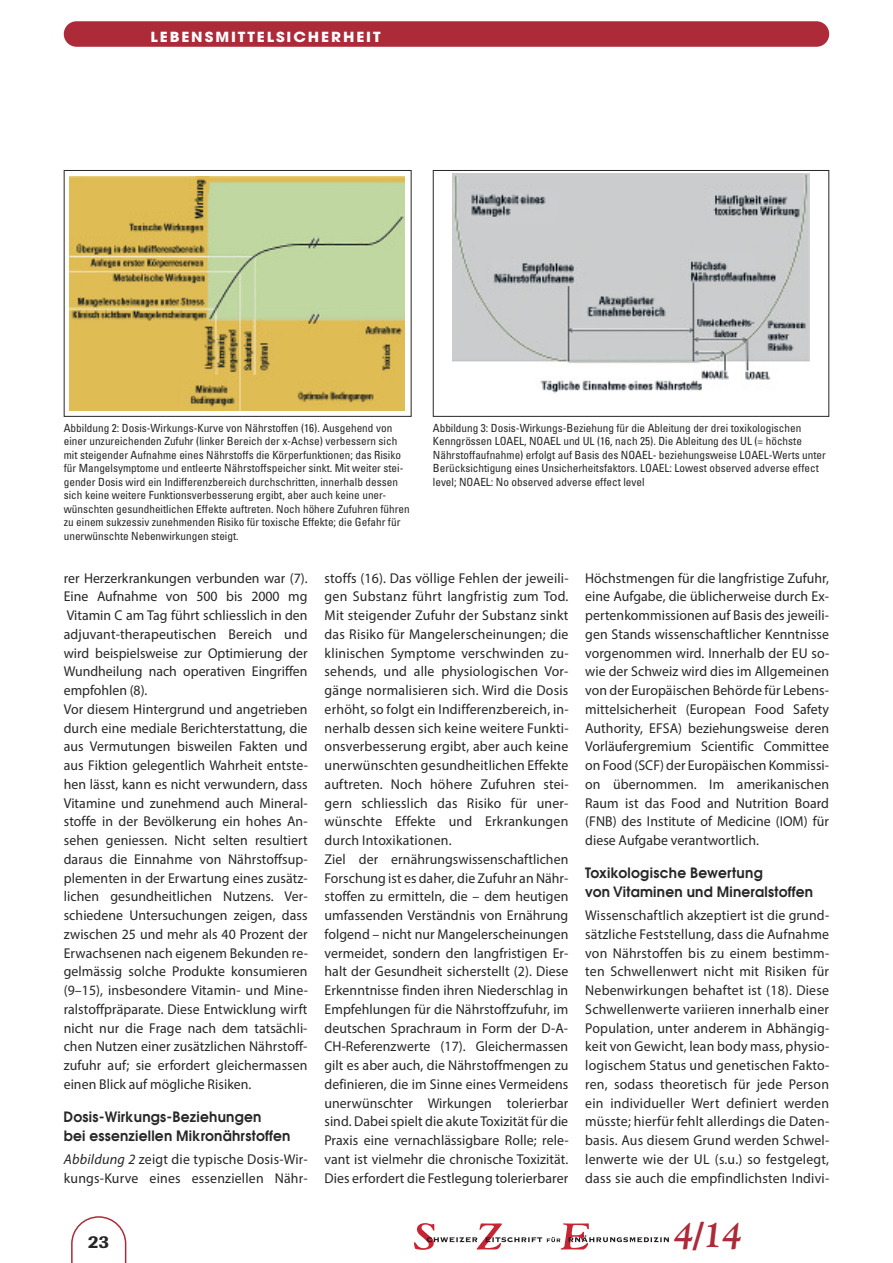
<style>
.page{position:relative;width:893px;height:1263px;background:#fff}
.page>*{position:absolute;margin:0;border:0;box-sizing:border-box;transform-origin:0 0}
.t1{font:italic 700 36px "Goudy";color:#ad2a39}
.t2{font:500 18px "Imago";color:#272627}
.t3{font:14.25px/18.8px "Myriad Pro";letter-spacing:.005em;color:#272627}
.t4{font:600 14.25px/18.8px "Avant Garde";letter-spacing:.015em;color:#272627}
.t5{font:700 13.8px "Avant Garde";letter-spacing:.13em;color:#fff;scale:1.09 1}
.t6{font:condensed 11.25px/13.5px "Univers";color:#272627}
.s1{font-style:italic}
</style>
<div class="page">
<div style="left:64px;top:21px;width:765px;height:26px;background:#ad2a39;border-radius:13px"></div>
<svg style="left:414px;top:1223px;width:255px;height:27px"></svg>
<svg style="left:71px;top:1216px;width:55px;height:47px"></svg>
<img style="left:70px;top:176px;width:335px;height:235px">
<div style="left:64px;top:170px;width:347px;height:247px;border:1px solid #272627"></div>
<img style="left:452px;top:173px;width:357px;height:220px">
<div style="left:433px;top:170px;width:396px;height:247px;border:1px solid #272627"></div>
<p class="t5" style="left:150px;top:31px;width:213px">LEBENSMITTELSICHERHEIT</p>
<p class="t6" style="left:64px;top:422px;width:348px">Abbildung 2: Dosis-Wirkungs-Kurve von Nährstoffen (16). Ausgehend von einer unzureichenden Zufuhr (linker Bereich der x-Achse) verbessern sich mit steigender Aufnahme eines Nährstoffs die Körperfunktionen; das Risiko für Mangelsymptome und entleerte Nährstoffspeicher sinkt. Mit weiter stei&shy;gender Dosis wird ein Indifferenzbereich durchschritten, innerhalb dessen sich keine weitere Funktionsverbesserung ergibt, aber auch keine uner&shy;wünschten gesundheitlichen Effekte auftreten. Noch höhere Zufuhren führen zu einem sukzessiv zunehmenden Risiko für toxische Effekte; die Gefahr für unerwünschte Nebenwirkungen steigt.</p>
<p class="t6" style="left:433px;top:422px;width:395px">Abbildung 3: Dosis-Wirkungs-Beziehung für die Ableitung der drei toxikologischen Kenngrössen LOAEL, NOAEL und UL (16, nach 25). Die Ableitung des UL (= höchste Nährstoffaufnahme) erfolgt auf Basis des NOAEL- beziehungsweise LOAEL-Werts unter Berücksichtigung eines Unsicherheitsfaktors. LOAEL: Lowest observed adverse effect level; NOAEL: No observed adverse effect level</p>
<p class="t3" style="left:64px;top:570px;width:246px">rer Herzerkrankungen verbunden war (7).<br>Eine Aufnahme von 500 bis 2000 mg Vitamin C am Tag führt schliesslich in den adjuvant-therapeutischen Bereich und wird beispielsweise zur Optimierung der Wundheilung nach operativen Eingriffen empfohlen (8).<br>Vor diesem Hintergrund und angetrieben durch eine mediale Berichterstattung, die aus Vermutungen bisweilen Fakten und aus Fiktion gelegentlich Wahrheit entste&shy;hen lässt, kann es nicht verwundern, dass Vitamine und zunehmend auch Mineral&shy;stoffe in der Bevölkerung ein hohes An&shy;sehen geniessen. Nicht selten resultiert daraus die Einnahme von Nährstoffsup&shy;plementen in der Erwartung eines zusätz&shy;lichen gesundheitlichen Nutzens. Ver&shy;schiedene Untersuchungen zeigen, dass zwischen 25 und mehr als 40 Prozent der Erwachsenen nach eigenem Bekunden re&shy;gelmässig solche Produkte konsumieren (9–15), insbesondere Vitamin- und Mine&shy;ralstoffpräparate. Diese Entwicklung wirft nicht nur die Frage nach dem tatsächli&shy;chen Nutzen einer zusätzlichen Nährstoff&shy;zufuhr auf; sie erfordert gleichermassen einen Blick auf mögliche Risiken.</p>
<p class="t4" style="left:64px;top:1108px;width:228px">Dosis-Wirkungs-Beziehungen<br>bei essenziellen Mikronährstoffen</p>
<p class="t3" style="left:64px;top:1151px;width:245px"><span class="s1">Abbildung 2</span> zeigt die typische Dosis-Wir&shy;kungs-Kurve eines essenziellen Nähr-</p>
<p class="t2" style="left:88px;top:1235px;width:22px">23</p>
<p class="t3" style="left:324px;top:570px;width:246px">stoffs (16). Das völlige Fehlen der jeweili&shy;gen Substanz führt langfristig zum Tod.<br>Mit steigender Zufuhr der Substanz sinkt das Risiko für Mangelerscheinungen; die klinischen Symptome verschwinden zu&shy;sehends, und alle physiologischen Vor&shy;gänge normalisieren sich. Wird die Dosis erhöht, so folgt ein Indifferenzbereich, in&shy;nerhalb dessen sich keine weitere Funkti&shy;onsverbesserung ergibt, aber auch keine unerwünschten gesundheitlichen Effekte auftreten. Noch höhere Zufuhren stei&shy;gern schliesslich das Risiko für uner&shy;wünschte Effekte und Erkrankungen durch Intoxikationen.<br>Ziel der ernährungswissenschaftlichen Forschung ist es daher, die Zufuhr an Nähr&shy;stoffen zu ermitteln, die – dem heutigen umfassenden Verständnis von Ernährung folgend – nicht nur Mangelerscheinungen vermeidet, sondern den langfristigen Er&shy;halt der Gesundheit sicherstellt (2). Diese Erkenntnisse finden ihren Niederschlag in Empfehlungen für die Nährstoffzufuhr, im deutschen Sprachraum in Form der D-A-CH-Referenzwerte (17). Gleichermassen gilt es aber auch, die Nährstoffmengen zu definieren, die im Sinne eines Vermeidens unerwünschter Wirkungen tolerierbar sind. Dabei spielt die akute Toxizität für die Praxis eine vernachlässigbare Rolle; rele&shy;vant ist vielmehr die chronische Toxizität.<br>Dies erfordert die Festlegung tolerierbarer</p>
<p class="t3" style="left:585px;top:570px;width:246px;text-align:justify">Höchstmengen für die langfristige Zufuhr, eine Aufgabe, die üblicherweise durch Ex&shy;pertenkommissionen auf Basis des jeweili&shy;gen Stands wissenschaftlicher Kenntnisse vorgenommen wird. Innerhalb der EU so&shy;wie der Schweiz wird dies im Allgemeinen von der Europäischen Behörde für Lebens&shy;mittelsicherheit (European Food Safety Authority, EFSA) beziehungsweise deren Vorläufergremium Scientific Committee on Food (SCF) der Europäischen Kommissi&shy;on übernommen. Im amerikanischen Raum ist das Food and Nutrition Board (FNB) des Institute of Medicine (IOM) für diese Aufgabe verantwortlich.</p>
<p class="t4" style="left:585px;top:864px;width:229px">Toxikologische Bewertung<br>von Vitaminen und Mineralstoffen</p>
<p class="t3" style="left:585px;top:907px;width:246px;text-align:justify">Wissenschaftlich akzeptiert ist die grund&shy;sätzliche Feststellung, dass die Aufnahme von Nährstoffen bis zu einem bestimm&shy;ten Schwellenwert nicht mit Risiken für Nebenwirkungen behaftet ist (18). Diese Schwellenwerte variieren innerhalb einer Population, unter anderem in Abhängig&shy;keit von Gewicht, lean body mass, physio&shy;logischem Status und genetischen Fakto&shy;ren, sodass theoretisch für jede Person ein individueller Wert definiert werden müsste; hierfür fehlt allerdings die Daten&shy;basis. Aus diesem Grund werden Schwel&shy;lenwerte wie der UL (s.u.) so festgelegt, dass sie auch die empfindlichsten Indivi-</p>
<h1 class="t1" style="left:674px;top:1214px;width:69px">4/14</h1>
</div>
